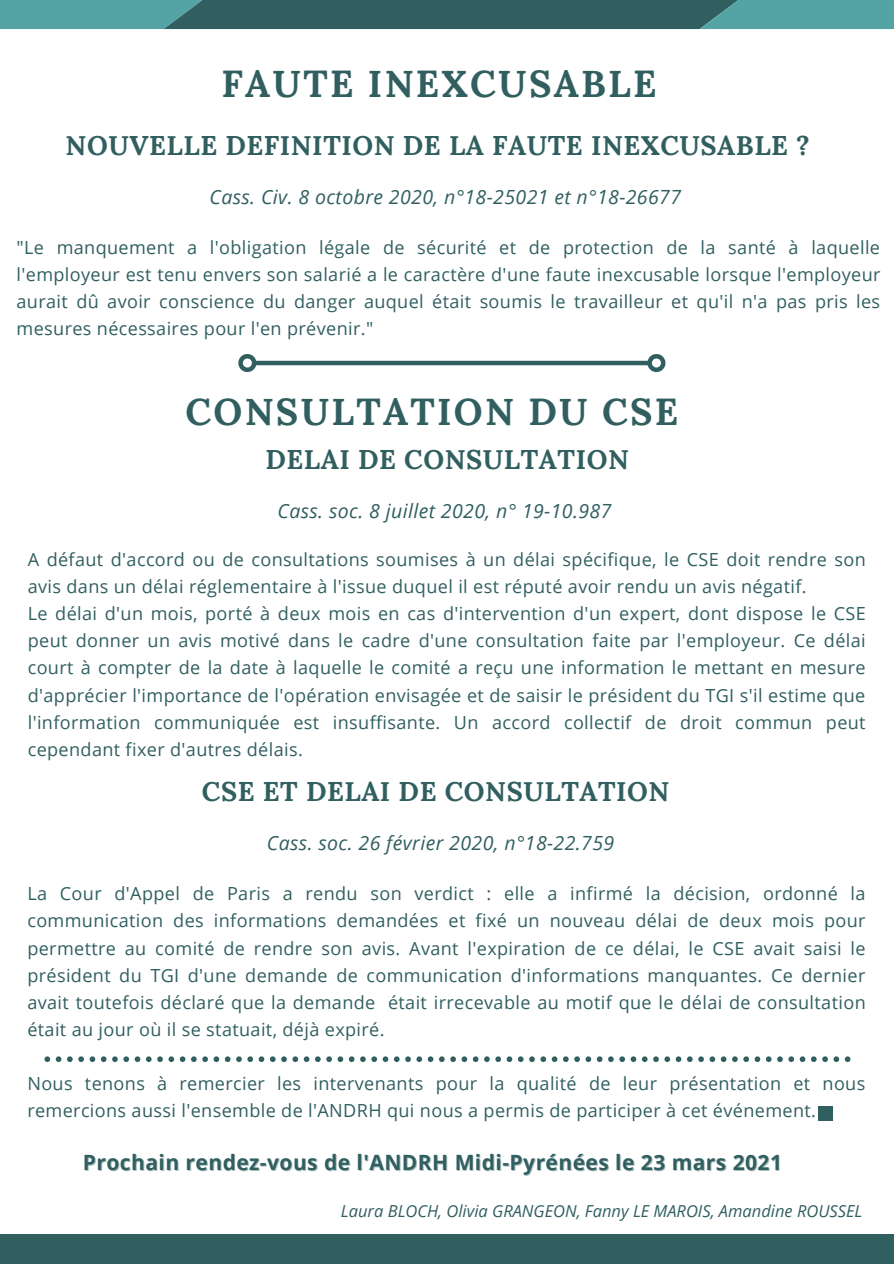
<style>
.page{position:relative;width:894px;height:1264px;background:#fff}
.page>*{position:absolute;margin:0;border:0;box-sizing:border-box;transform-origin:0 0}
.t1{font:700 37.5px "Lora";letter-spacing:.06em;color:#315f60}
.t2{font:700 27px "Lora";letter-spacing:.02em;color:#315f60}
.t3{font:700 21px "Open Sans";letter-spacing:.02em;color:#315f60}
.t4{font:italic 19.5px "Open Sans";letter-spacing:.02em;color:#315f60}
.t5{font:18px/27px "Open Sans";letter-spacing:.02em;color:#315f60;text-align:justify}
.t6{font:italic 16.5px "Open Sans";color:#315f60}
</style>
<div class="page">
<div style="left:0;top:1234px;width:893px;height:29px;background:#315f60"></div>
<svg style="left:0;top:0;width:893px;height:29px"></svg>
<hr style="left:255px;top:361px;width:393px;height:4px;background:#315f60">
<svg style="left:238px;top:354px;width:21px;height:18px"></svg>
<svg style="left:644px;top:354px;width:22px;height:18px"></svg>
<div style="left:818px;top:1106px;width:14px;height:14px;background:#315f60"></div>
<svg style="left:44px;top:1056px;width:806px;height:6px"></svg>
<p class="t1" style="left:221px;top:59px;width:436px">FAUTE INEXCUSABLE</p>
<p class="t2" style="left:66px;top:127px;width:745px">NOUVELLE DEFINITION DE LA FAUTE INEXCUSABLE ?</p>
<p class="t4" style="left:209px;top:183px;width:473px">Cass. Civ. 8 octobre 2020, n°18-25021 et n°18-26677</p>
<p class="t5" style="left:17px;top:233px;width:865px">"Le manquement a l'obligation légale de sécurité et de protection de la santé à laquelle l'employeur est tenu envers son salarié a le caractère d'une faute inexcusable lorsque l'employeur aurait dû avoir conscience du danger auquel était soumis le travailleur et qu'il n'a pas pris les mesures nécessaires pour l'en prévenir."</p>
<p class="t1" style="left:185px;top:388px;width:494px">CONSULTATION DU CSE</p>
<p class="t2" style="left:265px;top:442px;width:365px">DELAI DE CONSULTATION</p>
<p class="t4" style="left:277px;top:497px;width:335px">Cass. soc. 8 juillet 2020, n° 19-10.987</p>
<p class="t5" style="left:28px;top:546px;width:839px">A défaut d'accord ou de consultations soumises à un délai spécifique, le CSE doit rendre son avis dans un délai réglementaire à l'issue duquel il est réputé avoir rendu un avis négatif.</p>
<p class="t5" style="left:28px;top:600px;width:839px">Le délai d'un mois, porté à deux mois en cas d'intervention d'un expert, dont dispose le CSE peut donner un avis motivé dans le cadre d'une consultation faite par l'employeur. Ce délai court à compter de la date à laquelle le comité a reçu une information le mettant en mesure d'apprécier l'importance de l'opération envisagée et de saisir le président du TGI s'il estime que l'information communiquée est insuffisante. Un accord collectif de droit commun peut cependant fixer d'autres délais.</p>
<p class="t2" style="left:202px;top:774px;width:469px">CSE ET DELAI DE CONSULTATION</p>
<p class="t4" style="left:267px;top:829px;width:349px">Cass. soc. 26 février 2020, n°18-22.759</p>
<p class="t5" style="left:27px;top:880px;width:839px">La Cour d'Appel de Paris a rendu son verdict : elle a infirmé la décision, ordonné la communication des informations demandées et fixé un nouveau délai de deux mois pour permettre au comité de rendre son avis. Avant l'expiration de ce délai, le CSE avait saisi le président du TGI d'une demande de communication d'informations manquantes. Ce dernier avait toutefois déclaré que la demande était irrecevable au motif que le délai de consultation était au jour où il se statuait, déjà expiré.</p>
<p class="t5" style="left:27px;top:1069px;width:839px">Nous tenons à remercier les intervenants pour la qualité de leur présentation et nous remercions aussi l'ensemble de l'ANDRH qui nous a permis de participer à cet événement.</p>
<p class="t3" style="left:83px;top:1147px;width:700px">Prochain rendez-vous de l'ANDRH Midi-Pyrénées le 23 mars 2021</p>
<p class="t6" style="left:341px;top:1199px;width:523px">Laura BLOCH, Olivia GRANGEON, Fanny LE MAROIS, Amandine ROUSSEL</p>
</div>
